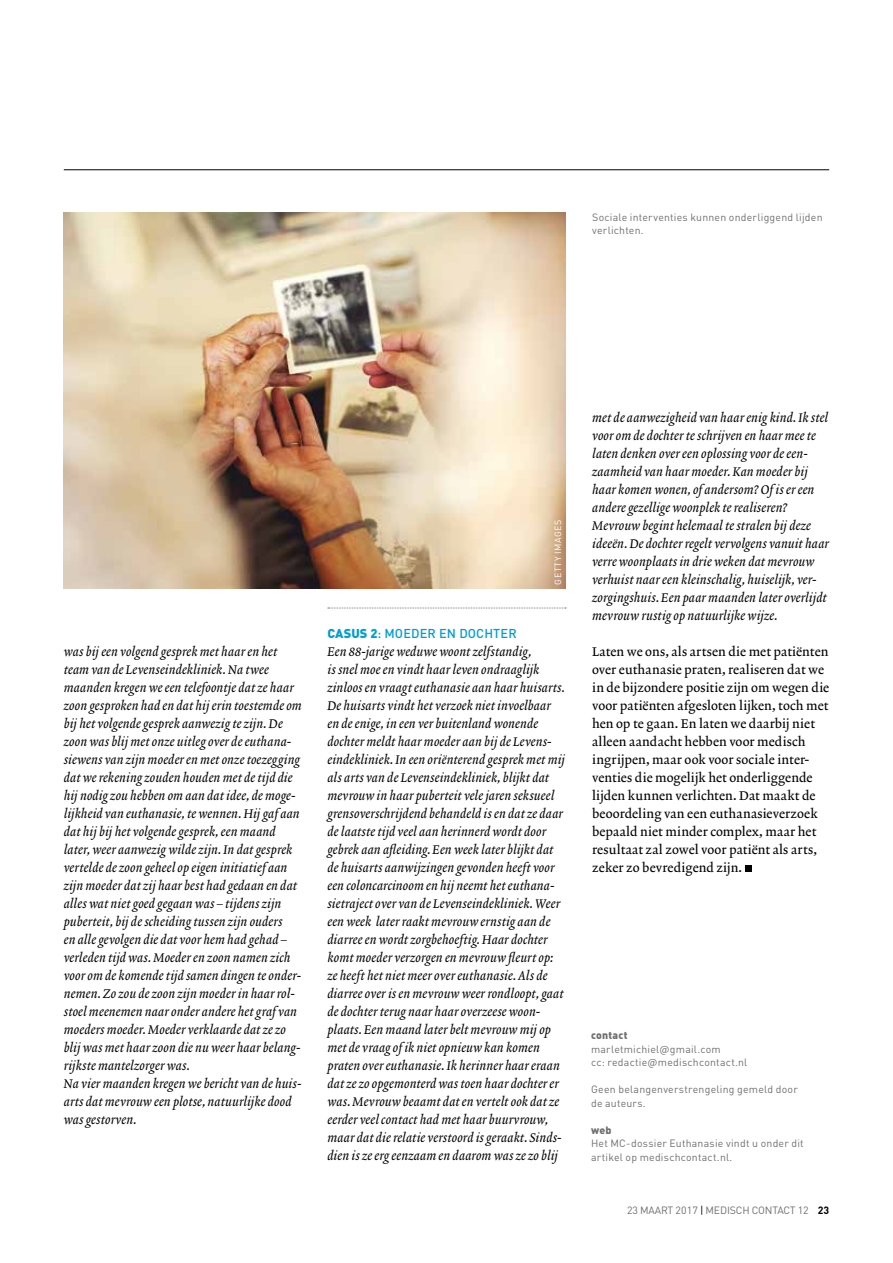
<style>
.page{position:relative;width:893px;height:1263px;background:#fff}
.page>*{position:absolute;margin:0;border:0;box-sizing:border-box;transform-origin:0 0}
.t1{font:12.75px/18px "Lexicon No 2 Italic A";letter-spacing:.01em;color:#000}
.t2{font:12.75px/18px "Lexicon No 2 Roman A";letter-spacing:.01em;color:#000}
.t3{font:500 12.75px "DINOT";letter-spacing:.01em;color:#009ed4}
.t4{font:10.5px/13.5px "DINOT";letter-spacing:.02em;color:#706f6f}
.t5{font:10.5px "DINOT";letter-spacing:-.015em;color:#706f6f}
.t6{font:900 10.5px "DINOT";letter-spacing:.025em;color:#706f6f}
.t7{font:9px "DINOT";letter-spacing:.06em;color:#fff}
.s1{font-weight:900}
.s2{color:#000}
.s3{font-weight:700;color:#000}
</style>
<div class="page">
<img style="left:64px;top:213px;width:502px;height:376px">
<hr style="left:64px;top:169px;width:765px;height:1px;background:#000">
<svg style="left:328px;top:608px;width:238px;height:1px"></svg>
<div style="left:745px;top:865px;width:6px;height:7px;background:#000"></div>
<p class="t4" style="left:592px;top:210px;width:232px">Sociale interventies kunnen onderliggend lijden verlichten.</p>
<p class="t1" style="left:64px;top:643px;width:240px">was bij een volgend gesprek met haar en het team van de Levenseindekliniek. Na twee maanden kregen we een telefoontje dat ze haar zoon gesproken had en dat hij erin toestemde om bij het volgende gesprek aanwezig te zijn. De zoon was blij met onze uitleg over de euthana&shy;siewens van zijn moeder en met onze toezegging dat we rekening zouden houden met de tijd die hij nodig zou hebben om aan dat idee, de moge&shy;lijkheid van euthanasie, te wennen. Hij gaf aan dat hij bij het volgende gesprek, een maand later, weer aanwezig wilde zijn. In dat gesprek vertelde de zoon geheel op eigen initiatief aan zijn moeder dat zij haar best had gedaan en dat alles wat niet goed gegaan was – tijdens zijn puberteit, bij de scheiding tussen zijn ouders<br>en alle gevolgen die dat voor hem had gehad – verleden tijd was. Moeder en zoon namen zich voor om de komende tijd samen dingen te onder&shy;nemen. Zo zou de zoon zijn moeder in haar rol&shy;stoel meenemen naar onder andere het graf van moeders moeder. Moeder verklaarde dat ze zo blij was met haar zoon die nu weer haar belang&shy;rijkste mantelzorger was.<br>Na vier maanden kregen we bericht van de huis&shy;arts dat mevrouw een plotse, natuurlijke dood was gestorven.</p>
<p class="t7" style="left:552px;top:585px;width:66px;rotate:-90deg">GETTY IMAGES</p>
<p class="t3" style="left:327px;top:625px;width:191px"><span class="s1">CASUS 2</span>: MOEDER EN DOCHTER</p>
<p class="t1" style="left:327px;top:643px;width:239px">Een 88-jarige weduwe woont zelfstandig,<br>is snel moe en vindt haar leven ondraaglijk zinloos en vraagt euthanasie aan haar huisarts.<br>De huisarts vindt het verzoek niet invoelbaar en de enige, in een ver buitenland wonende dochter meldt haar moeder aan bij de Levens&shy;eindekliniek. In een oriënterend gesprek met mij als arts van de Levenseindekliniek, blijkt dat mevrouw in haar puberteit vele jaren seksueel grensoverschrijdend behandeld is en dat ze daar de laatste tijd veel aan herinnerd wordt door gebrek aan afleiding. Een week later blijkt dat de huisarts aanwijzingen gevonden heeft voor een coloncarcinoom en hij neemt het euthana&shy;sietraject over van de Levenseindekliniek. Weer een week later raakt mevrouw ernstig aan de diarree en wordt zorgbehoeftig. Haar dochter komt moeder verzorgen en mevrouw fleurt op: ze heeft het niet meer over euthanasie. Als de diarree over is en mevrouw weer rondloopt, gaat de dochter terug naar haar overzeese woon&shy;plaats. Een maand later belt mevrouw mij op met de vraag of ik niet opnieuw kan komen praten over euthanasie. Ik herinner haar eraan dat ze zo opgemonterd was toen haar dochter er was. Mevrouw beaamt dat en vertelt ook dat ze eerder veel contact had met haar buurvrouw, maar dat die relatie verstoord is geraakt. Sinds&shy;dien is ze erg eenzaam en daarom was ze zo blij</p>
<p class="t1" style="left:592px;top:409px;width:238px">met de aanwezigheid van haar enig kind. Ik stel voor om de dochter te schrijven en haar mee te laten denken over een oplossing voor de een&shy;zaamheid van haar moeder. Kan moeder bij haar komen wonen, of andersom? Of is er een andere gezellige woonplek te realiseren?<br>Mevrouw begint helemaal te stralen bij deze ideeën. De dochter regelt vervolgens vanuit haar verre woonplaats in drie weken dat mevrouw verhuist naar een kleinschalig, huiselijk, ver&shy;zorgingshuis. Een paar maanden later overlijdt mevrouw rustig op natuurlijke wijze.</p>
<p class="t2" style="left:592px;top:643px;width:239px">Laten we ons, als artsen die met patiënten over euthanasie praten, realiseren dat we in de bijzondere positie zijn om wegen die voor patiënten afgesloten lijken, toch met hen op te gaan. En laten we daarbij niet alleen aandacht hebben voor medisch ingrijpen, maar ook voor sociale inter&shy;venties die mogelijk het onderliggende lijden kunnen verlichten. Dat maakt de beoordeling van een euthanasieverzoek bepaald niet minder complex, maar het resultaat zal zowel voor patiënt als arts, zeker zo bevredigend zijn.</p>
<p class="t6" style="left:591px;top:1028px;width:38px">contact</p>
<p class="t4" style="left:591px;top:1042px;width:158px">marletmichiel@gmail.com<br>cc: redactie@medischcontact.nl</p>
<p class="t4" style="left:591px;top:1082px;width:208px">Geen belangenverstrengeling gemeld door de auteurs.</p>
<p class="t6" style="left:591px;top:1123px;width:22px">web</p>
<p class="t4" style="left:591px;top:1136px;width:214px">Het MC-dossier Euthanasie vindt u onder dit artikel op medischcontact.nl.</p>
<p class="t5" style="left:627px;top:1203px;width:203px">23 MAART 2017 <span class="s2">|</span> MEDISCH CONTACT 12 <span class="s3">23</span></p>
</div>
